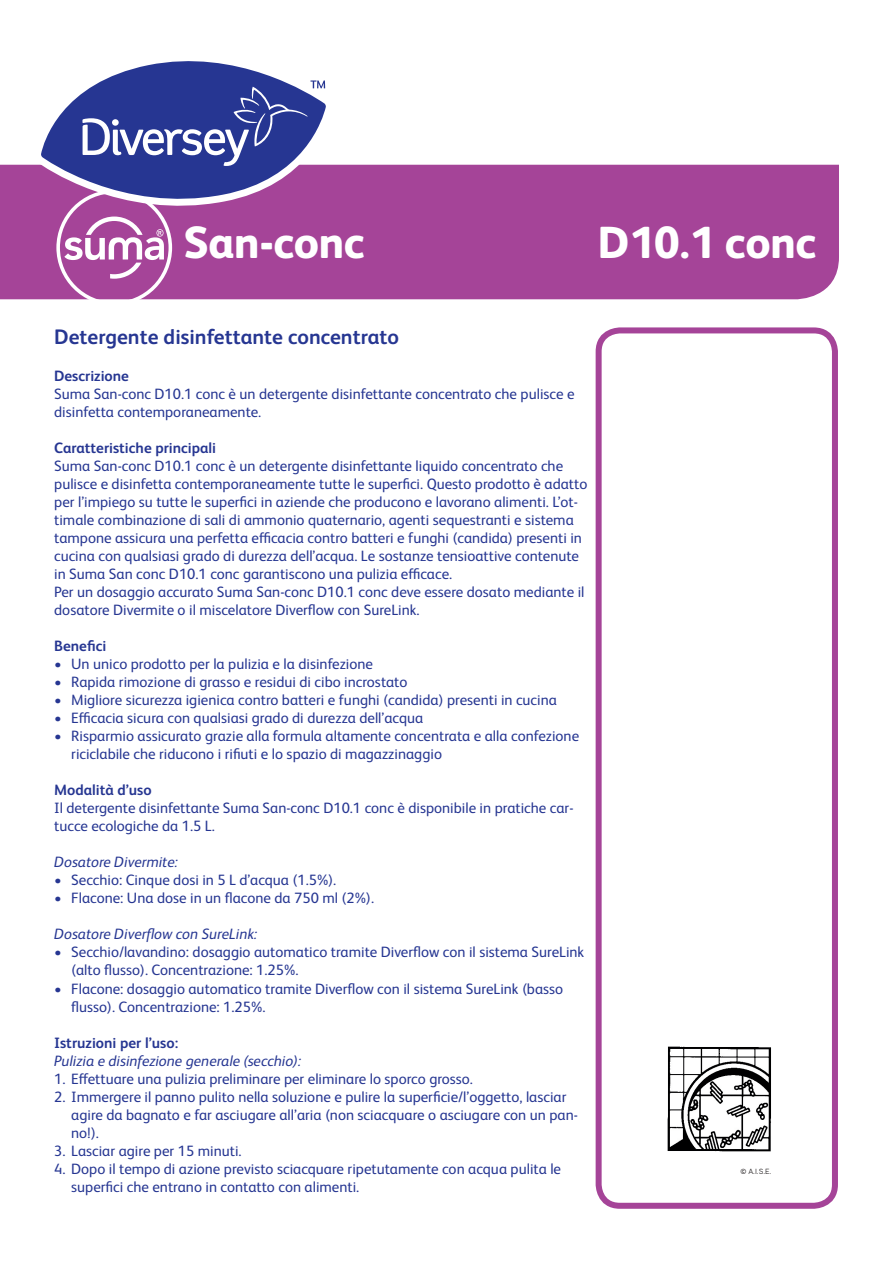
<style>
.page{position:relative;width:893px;height:1263px;background:#fff}
.page>*{position:absolute;margin:0;border:0;box-sizing:border-box;transform-origin:0 0}
.t1{font:800 45px "FS Albert Pro";letter-spacing:-.01em;color:#fff}
.t2{font:700 21px "FS Albert Pro";color:#263692}
.t3{font:15px/18px "FS Albert Pro";color:#263692}
.t4{font:italic 15px "FS Albert Pro";color:#263692}
.t5{font:700 15px "FS Albert Pro";color:#263692}
.t6{font:7.5px "Aaux Pro OT";color:#231f20}
</style>
<div class="page">
<div style="left:0;top:165px;width:839px;height:134px;background:#a54498"></div>
<svg style="left:56px;top:226px;width:116px;height:74px"></svg>
<svg style="left:33px;top:61px;width:305px;height:165px"></svg>
<svg style="left:82px;top:80px;width:243px;height:86px"></svg>
<div style="left:596px;top:327px;width:242px;height:882px;border:6px solid #a54498;border-radius:21px"></div>
<img style="left:667px;top:1046px;width:104px;height:105px">
<h1 class="t1" style="left:183px;top:207px;width:183px">San-conc</h1>
<h1 class="t1" style="left:598px;top:207px;width:220px">D10.1 conc</h1>
<h2 class="t2" style="left:54px;top:322px;width:346px">Detergente disinfettante concentrato</h2>
<p class="t5" style="left:54px;top:366px;width:76px">Descrizione</p>
<p class="t3" style="left:54px;top:384px;width:522px">Suma San-conc D10.1 conc è un detergente disinfettante concentrato che pulisce e disinfetta contemporaneamente.</p>
<p class="t5" style="left:54px;top:438px;width:163px">Caratteristiche principali</p>
<p class="t3" style="left:54px;top:456px;width:535px">Suma San-conc D10.1 conc è un detergente disinfettante liquido concentrato che pulisce e disinfetta contemporaneamente tutte le superfici. Questo prodotto è adatto per l’impiego su tutte le superfici in aziende che producono e lavorano alimenti. L’ot&shy;timale combinazione di sali di ammonio quaternario, agenti sequestranti e sistema tampone assicura una perfetta efficacia contro batteri e funghi (candida) presenti in cucina con qualsiasi grado di durezza dell’acqua. Le sostanze tensioattive contenute in Suma San conc D10.1 conc garantiscono una pulizia efficace.<br>Per un dosaggio accurato Suma San-conc D10.1 conc deve essere dosato mediante il dosatore Divermite o il miscelatore Diverflow con SureLink.</p>
<p class="t5" style="left:54px;top:636px;width:54px">Benefici</p>
<p class="t3" style="left:54px;top:654px;width:320px">• Un unico prodotto per la pulizia e la disinfezione</p>
<p class="t3" style="left:54px;top:672px;width:355px">• Rapida rimozione di grasso e residui di cibo incrostato</p>
<p class="t3" style="left:54px;top:690px;width:504px">• Migliore sicurezza igienica contro batteri e funghi (candida) presenti in cucina</p>
<p class="t3" style="left:54px;top:708px;width:371px">• Efficacia sicura con qualsiasi grado di durezza dell’acqua</p>
<p class="t3" style="left:71px;top:726px;width:509px;text-indent:-17px">• Risparmio assicurato grazie alla formula altamente concentrata e alla confezione riciclabile che riducono i rifiuti e lo spazio di magazzinaggio</p>
<p class="t5" style="left:54px;top:780px;width:99px">Modalità d’uso</p>
<p class="t3" style="left:54px;top:798px;width:521px">Il detergente disinfettante Suma San-conc D10.1 conc è disponibile in pratiche car&shy;tucce ecologiche da 1.5 L.</p>
<p class="t4" style="left:54px;top:852px;width:125px">Dosatore Divermite:</p>
<p class="t3" style="left:54px;top:870px;width:284px">• Secchio: Cinque dosi in 5 L d’acqua (1.5%).</p>
<p class="t3" style="left:54px;top:888px;width:321px">• Flacone: Una dose in un flacone da 750 ml (2%).</p>
<p class="t4" style="left:54px;top:924px;width:205px">Dosatore Diverflow con SureLink:</p>
<p class="t3" style="left:71px;top:942px;width:514px;text-indent:-17px">• Secchio/lavandino: dosaggio automatico tramite Diverflow con il sistema SureLink (alto flusso). Concentrazione: 1.25%.</p>
<p class="t3" style="left:71px;top:978px;width:493px;text-indent:-17px">• Flacone: dosaggio automatico tramite Diverflow con il sistema SureLink (basso flusso). Concentrazione: 1.25%.</p>
<p class="t5" style="left:54px;top:1032px;width:126px">Istruzioni per l’uso:</p>
<p class="t4" style="left:54px;top:1050px;width:249px">Pulizia e disinfezione generale (secchio):</p>
<p class="t3" style="left:54px;top:1068px;width:420px">1. Effettuare una pulizia preliminare per eliminare lo sporco grosso.</p>
<p class="t3" style="left:71px;top:1086px;width:508px;text-indent:-17px">2. Immergere il panno pulito nella soluzione e pulire la superficie/l’oggetto, lasciar agire da bagnato e far asciugare all’aria (non sciacquare o asciugare con un pan&shy;no!).</p>
<p class="t3" style="left:54px;top:1140px;width:189px">3. Lasciar agire per 15 minuti.</p>
<p class="t3" style="left:71px;top:1158px;width:491px;text-indent:-17px">4. Dopo il tempo di azione previsto sciacquare ripetutamente con acqua pulita le superfici che entrano in contatto con alimenti.</p>
<p class="t6" style="left:740px;top:1166px;width:32px">© A.I.S.E.</p>
</div>
